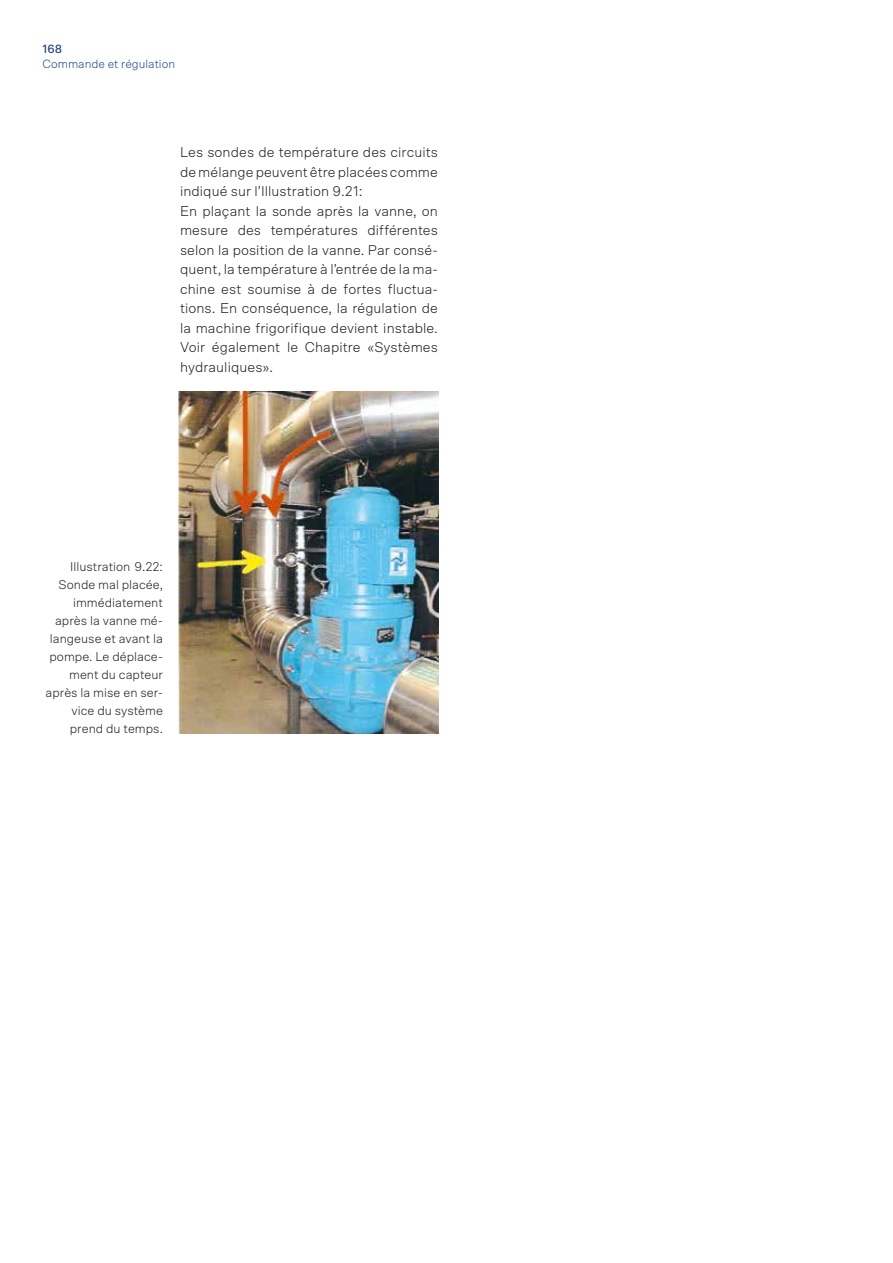
<style>
.page{position:relative;width:893px;height:1263px;background:#fff}
.page>*{position:absolute;margin:0;border:0;box-sizing:border-box;transform-origin:0 0}
.t1{font:300 14.25px/19.5px "Scto Grotesk A";letter-spacing:.005em;color:#1d1d1b}
.t2{font:300 12.75px/18px "Scto Grotesk A";color:#1d1d1b;text-align:right}
.t3{font:300 12px "Scto Grotesk A";color:#204682}
.t4{font:500 12px "Scto Grotesk A";color:#204682}
</style>
<div class="page">
<img style="left:179px;top:391px;width:260px;height:342px">
<p class="t4" style="left:43px;top:41px;width:21px">168</p>
<p class="t3" style="left:43px;top:56px;width:134px">Commande et régulation</p>
<p class="t1" style="left:180px;top:142px;width:259px">Les sondes de température des circuits de mélange peuvent être placées comme indiqué sur l’Illustration 9.21:<br>En plaçant la sonde après la vanne, on mesure des températures différentes selon la position de la vanne. Par consé&shy;quent, la température à l’entrée de la ma&shy;chine est soumise à de fortes fluctua&shy;tions. En conséquence, la régulation de la machine frigorifique devient instable.<br>Voir également le Chapitre «Systèmes hydrauliques».</p>
<p class="t2" style="left:46px;top:557px;width:119px">Illustration 9.22:<br>Sonde mal placée, immédiatement après la vanne mé&shy;langeuse et avant la pompe. Le déplace&shy;ment du capteur après la mise en ser&shy;vice du système prend du temps.</p>
</div>
